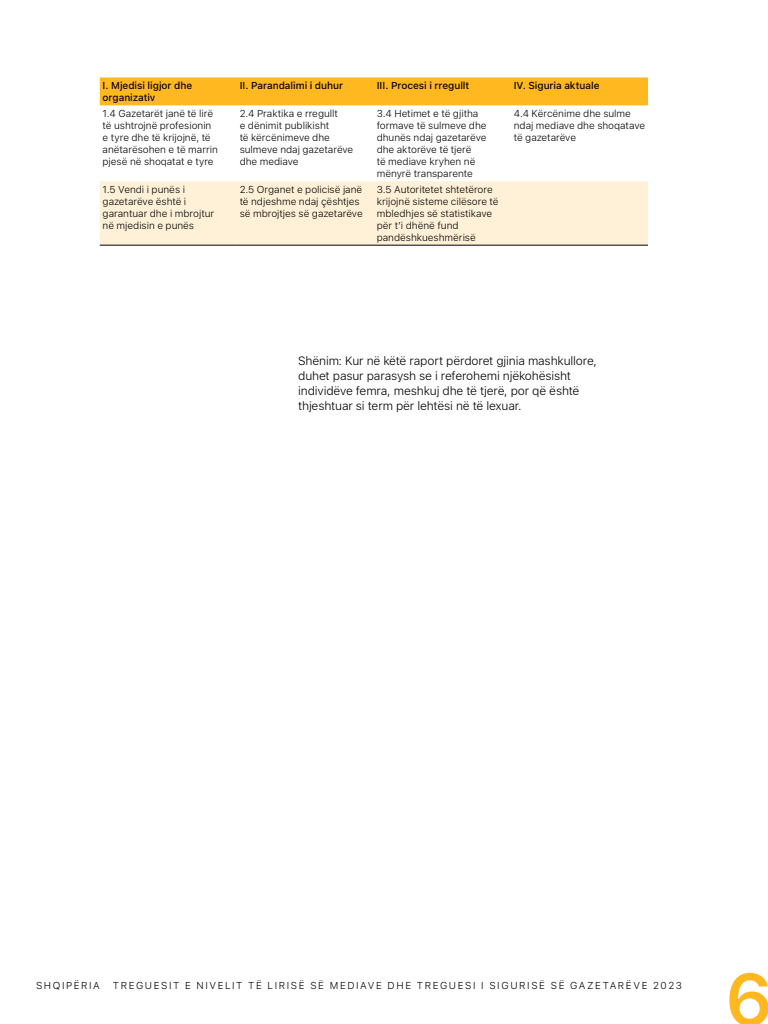
<style>
.page{position:relative;width:768px;height:1024px;background:#fff}
.page>*{position:absolute;margin:0;border:0;box-sizing:border-box;transform-origin:0 0}
.t1{font:600 72px "SF Pro Text";color:#ffb81f}
.t2{font:300 12px/15px "SF Pro Text";letter-spacing:-.015em;color:#000}
.t3{font:300 10px/12px "SF Pro Text";letter-spacing:-.005em;color:#000}
.t4{font:500 10px/12px "SF Pro Text";letter-spacing:-.005em;color:#000}
.t5{font:300 10px "SF Pro Text";letter-spacing:.16em;color:#000}
</style>
<div class="page">
<div style="left:100px;top:77px;width:548px;height:28px;background:#ffb81f"></div>
<div style="left:100px;top:181px;width:548px;height:64px;background:#fff1d7"></div>
<hr style="left:100px;top:245px;width:137px;height:1px;background:#000">
<hr style="left:237px;top:245px;width:137px;height:1px;background:#000">
<hr style="left:374px;top:245px;width:137px;height:1px;background:#000">
<hr style="left:511px;top:245px;width:137px;height:1px;background:#000">
<p class="t4" style="left:103px;top:80px;width:91px">I. Mjedisi ligjor dhe organizativ</p>
<p class="t4" style="left:240px;top:80px;width:105px">II. Parandalimi i duhur</p>
<p class="t4" style="left:377px;top:80px;width:94px">III. Procesi i rregullt</p>
<p class="t4" style="left:514px;top:80px;width:87px">IV. Siguria aktuale</p>
<p class="t3" style="left:103px;top:108px;width:117px">1.4 Gazetarët janë të lirë të ushtrojnë profesionin e tyre dhe të krijojnë, të anëtarësohen e të marrin pjesë në shoqatat e tyre</p>
<p class="t3" style="left:240px;top:108px;width:115px">2.4 Praktika e rregullt<br>e dënimit publikisht<br>të kërcënimeve dhe sulmeve ndaj gazetarëve dhe mediave</p>
<p class="t3" style="left:377px;top:108px;width:111px">3.4 Hetimet e të gjitha formave të sulmeve dhe dhunës ndaj gazetarëve dhe aktorëve të tjerë<br>të mediave kryhen në mënyrë transparente</p>
<p class="t3" style="left:514px;top:108px;width:133px">4.4 Kërcënime dhe sulme ndaj mediave dhe shoqatave të gazetarëve</p>
<p class="t3" style="left:103px;top:183px;width:113px">1.5 Vendi i punës i gazetarëve është i garantuar dhe i mbrojtur në mjedisin e punës</p>
<p class="t3" style="left:240px;top:183px;width:125px">2.5 Organet e policisë janë të ndjeshme ndaj çështjes së mbrojtjes së gazetarëve</p>
<p class="t3" style="left:377px;top:183px;width:123px">3.5 Autoritetet shtetërore krijojnë sisteme cilësore të mbledhjes së statistikave për t’i dhënë fund pandëshkueshmërisë</p>
<p class="t2" style="left:298px;top:354px;width:300px">Shënim: Kur në këtë raport përdoret gjinia mashkullore, duhet pasur parasysh se i referohemi njëkohësisht individëve femra, meshkuj dhe të tjerë, por që është thjeshtuar si term për lehtësi në të lexuar.</p>
<p class="t5" style="left:36px;top:980px;width:65px">SHQIPËRIA</p>
<p class="t5" style="left:113px;top:980px;width:570px">TREGUESIT E NIVELIT TË LIRISË SË MEDIAVE DHE TREGUESI I SIGURISË SË GAZETARËVE 2023</p>
<h1 class="t1" style="left:725px;top:958px;width:50px">6</h1>
</div>
